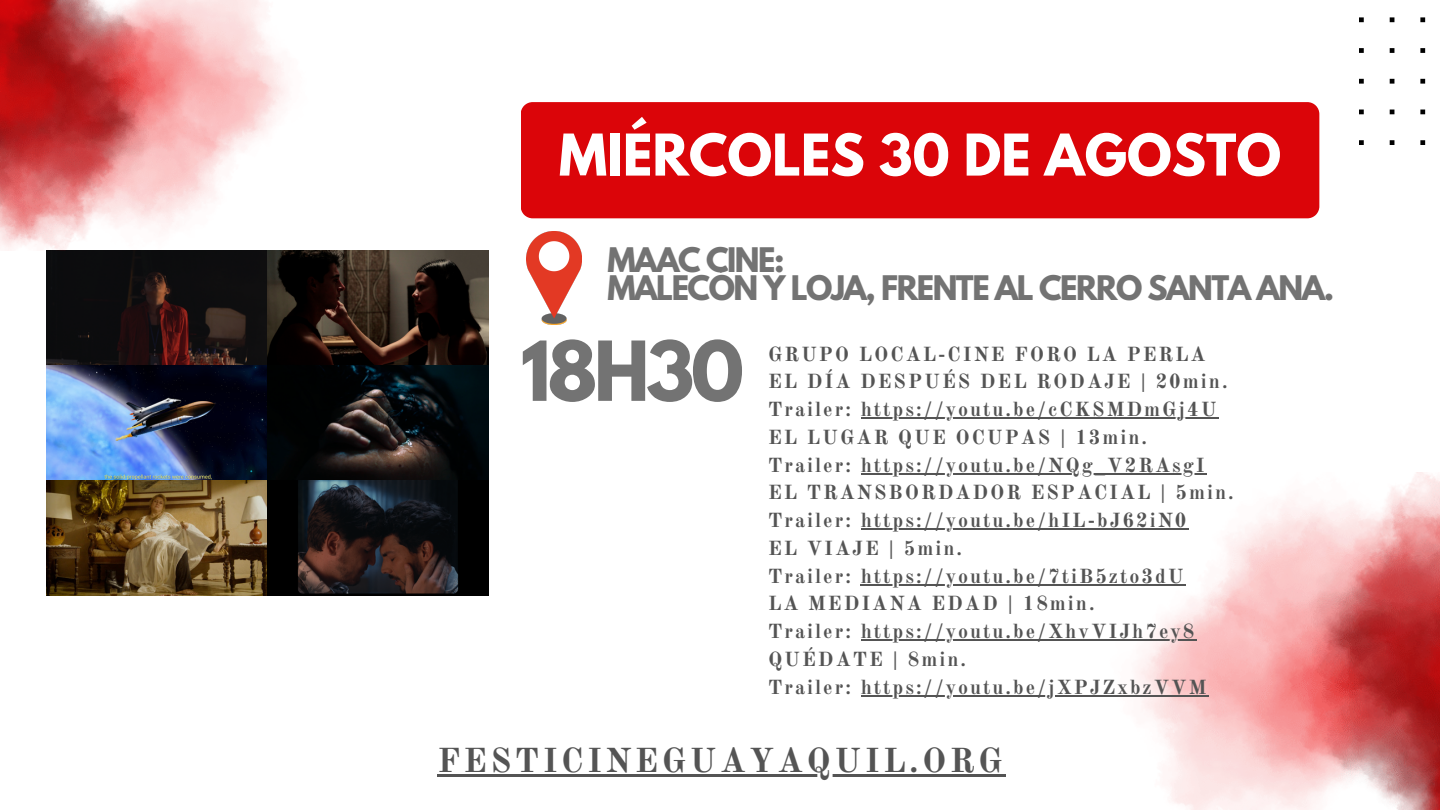
<style>
.page{position:relative;width:1440px;height:810px;background:#fff}
.page>*{position:absolute;margin:0;border:0;box-sizing:border-box;transform-origin:0 0}
.t1{font:700 73.2px "League Spartan";letter-spacing:-.05em;color:#737373}
.t2{font:700 51px "League Spartan";color:#fff}
.t3{font:700 34px "Old Standard";letter-spacing:.1em;color:#545454}
.t4{font:700 30px "League Spartan";letter-spacing:-.05em;color:#737373}
.t5{font:700 20px "Old Standard";letter-spacing:.1em;color:#545454}
</style>
<div class="page">
<img style="left:47px;top:251px;width:442px;height:345px">
<div style="left:521px;top:102px;width:798px;height:116px;background:#db0509"></div>
<img style="left:1359px;top:17px;width:67px;height:128px">
<img style="left:1084px;top:473px;width:356px;height:337px">
<img style="left:526px;top:231px;width:55px;height:93px">
<hr style="left:437px;top:774px;width:569px;height:3px;background:#545454">
<hr style="left:861px;top:418px;width:358px;height:1px;background:#545454">
<hr style="left:861px;top:473px;width:346px;height:2px;background:#545454">
<hr style="left:861px;top:529px;width:328px;height:1px;background:#545454">
<hr style="left:861px;top:584px;width:325px;height:2px;background:#545454">
<hr style="left:861px;top:640px;width:336px;height:1px;background:#545454">
<hr style="left:861px;top:695px;width:348px;height:2px;background:#545454">
<img style="left:0;top:0;width:328px;height:251px">
<p class="t2" style="left:559px;top:130px;width:724px">MIÉRCOLES 30 DE AGOSTO</p>
<p class="t4" style="left:607px;top:245px;width:179px">MAAC CINE:</p>
<p class="t4" style="left:607px;top:273px;width:728px">MALECÓN Y LOJA, FRENTE AL CERRO SANTA ANA.</p>
<p class="t1" style="left:521px;top:335px;width:225px">18H30</p>
<p class="t5" style="left:768px;top:342px;width:439px">GRUPO LOCAL-CINE FORO LA PERLA</p>
<p class="t5" style="left:768px;top:369px;width:461px">EL DÍA DESPUÉS DEL RODAJE | 20min.</p>
<p class="t5" style="left:768px;top:397px;width:450px">Trailer: https://youtu.be/cCKSMDmGj4U</p>
<p class="t5" style="left:768px;top:425px;width:381px">EL LUGAR QUE OCUPAS | 13min.</p>
<p class="t5" style="left:768px;top:453px;width:438px">Trailer: https://youtu.be/NQg_V2RAsgI</p>
<p class="t5" style="left:768px;top:480px;width:467px">EL TRANSBORDADOR ESPACIAL | 5min.</p>
<p class="t5" style="left:768px;top:508px;width:420px">Trailer: https://youtu.be/hIL-bJ62iN0</p>
<p class="t5" style="left:768px;top:536px;width:196px">EL VIAJE | 5min.</p>
<p class="t5" style="left:768px;top:564px;width:417px">Trailer: https://youtu.be/7tiB5zto3dU</p>
<p class="t5" style="left:768px;top:591px;width:328px">LA MEDIANA EDAD | 18min.</p>
<p class="t5" style="left:768px;top:619px;width:428px">Trailer: https://youtu.be/XhvVIJh7ey8</p>
<p class="t5" style="left:768px;top:647px;width:200px">QUÉDATE | 8min.</p>
<p class="t5" style="left:768px;top:675px;width:440px">Trailer: https://youtu.be/jXPJZxbzVVM</p>
<p class="t3" style="left:437px;top:740px;width:567px">FESTICINEGUAYAQUIL.ORG</p>
</div>
